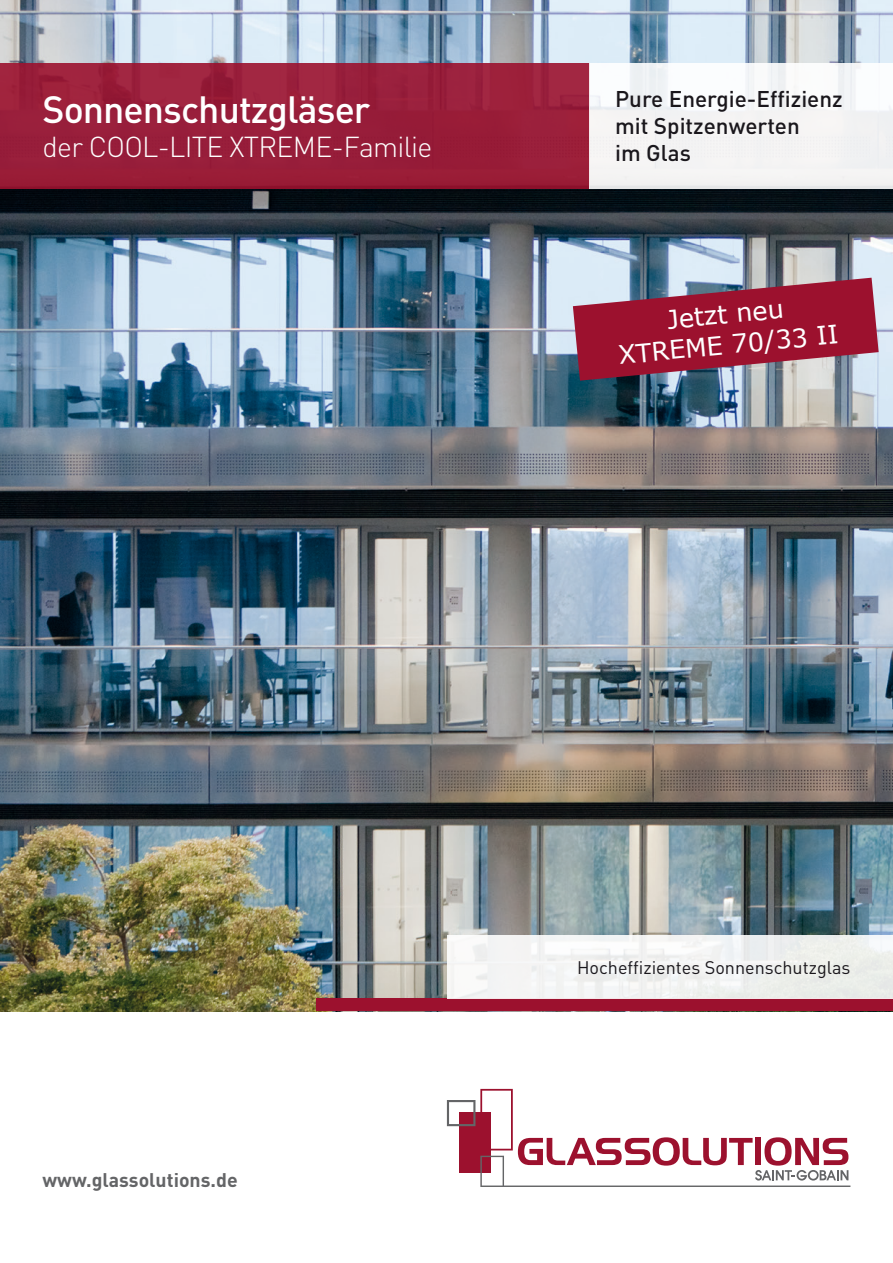
<style>
.page{position:relative;width:893px;height:1263px;background:#fff}
.page>*{position:absolute;margin:0;border:0;box-sizing:border-box;transform-origin:0 0}
.t1{font:500 37.5px "DINOT";letter-spacing:-.025em;color:#fff}
.t2{font:300 28.5px "DINOT";letter-spacing:-.025em;color:#fff}
.t3{font:25.5px/30.5px "Verdana";color:#fff;text-align:center}
.t4{font:500 22.5px/27px "DINOT";color:#1a171c}
.t5{font:700 19.5px "DINOT";color:#646567}
.t6{font:18px "DINOT";color:#1a171c}
</style>
<div class="page">
<img style="left:0;top:0;width:893px;height:1011px">
<div style="left:316px;top:998px;width:577px;height:13px;background:#9c112e"></div>
<div style="left:0;top:63px;width:590px;height:126px;background:#991e3a"></div>
<div style="left:590px;top:63px;width:303px;height:126px;background:#f5f4f4"></div>
<svg style="left:573px;top:278px;width:306px;height:103px;background:#9d3f58"></svg>
<div style="left:447px;top:936px;width:446px;height:63px;background:#f2f2f2"></div>
<svg style="left:447px;top:1089px;width:403px;height:98px"></svg>
<h1 class="t1" style="left:43px;top:86px;width:329px">Sonnenschutzgläser</h1>
<p class="t2" style="left:43px;top:129px;width:391px">der COOL-LITE XTREME-Familie</p>
<p class="t4" style="left:615px;top:85px;width:229px">Pure Energie-Effizienz mit Spitzenwerten<br>im Glas</p>
<p class="t3" style="left:615px;top:308px;width:222px;rotate:-5deg">Jetzt neu<br>XTREME 70/33 II</p>
<p class="t5" style="left:43px;top:1167px;width:197px">www.glassolutions.de</p>
<p class="t6" style="left:577px;top:956px;width:275px">Hocheffizientes Sonnenschutzglas</p>
</div>
